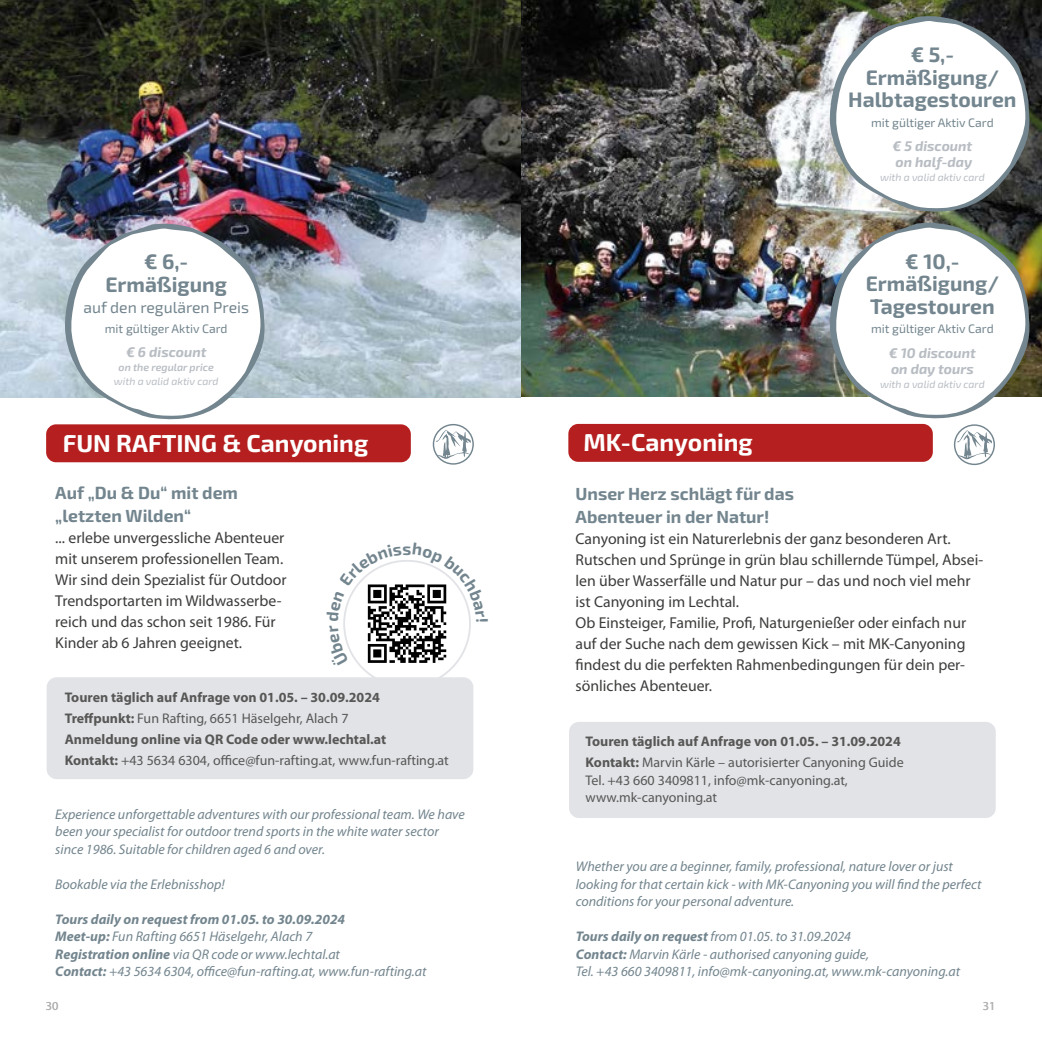
<style>
.page{position:relative;width:1042px;height:1042px;background:#fff}
.page>*{position:absolute;margin:0;border:0;box-sizing:border-box;transform-origin:0 0}
.t1{font:700 24.5px "Exo 2";color:#fff}
.t2{font:700 21px/22.8px "Exo 2";color:#73858e;text-align:center}
.t3{font:700 17.5px/22.8px "Exo 2";color:#73858e}
.t4{font:700 16.8px "Exo 2";color:#73858e}
.t5{font:15.75px/21px "Myriad Pro";color:#3c3c3b}
.t6{font:15.75px "Exo 2";color:#73858e}
.t7{font:italic 14px/17.5px "Myriad Pro";color:#73858e}
.t8{font:700 14px/21px "Myriad Pro";color:#575756}
.t9{font:14px/17.5px "Myriad Pro";color:#575756}
.t10{font:italic 700 14px/15.8px "Exo 2";color:#b8bdc3}
.t11{font:12.25px "Exo 2";color:#73858e}
.t12{font:12.25px "Myriad Pro";color:#b3b2b2}
.t13{font:italic 10.5px "Exo 2";color:#b8bdc3}
.t14{font:italic 600 10.5px "Exo 2";color:#b8bdc3}
.s1{font-weight:400}
.s2{font-weight:700}
</style>
<div class="page">
<div style="left:569px;top:722px;width:427px;height:96px;background:#e2e3e7;border-radius:10px"></div>
<div style="left:47px;top:677px;width:426px;height:102px;background:#e2e3e7;border-radius:10px"></div>
<div style="left:46px;top:424px;width:365px;height:38px;background:#b51f1f;border-radius:10px"></div>
<img style="left:0;top:0;width:521px;height:397px">
<img style="left:521px;top:0;width:521px;height:397px">
<div style="left:568px;top:424px;width:365px;height:38px;background:#b51f1f;border-radius:10px"></div>
<svg style="left:433px;top:424px;width:41px;height:41px"></svg>
<svg style="left:64px;top:223px;width:205px;height:197px"></svg>
<svg style="left:829px;top:16px;width:204px;height:198px"></svg>
<svg style="left:829px;top:222px;width:204px;height:243px"></svg>
<svg style="left:343px;top:560px;width:128px;height:107px"></svg>
<h2 class="t2" style="left:105px;top:250px;width:123px">€ 6,-<br>Ermäßigung</h2>
<p class="t6" style="left:83px;top:297px;width:167px">auf den regulären Preis</p>
<p class="t11" style="left:105px;top:320px;width:124px">mit gültiger Aktiv Card</p>
<p class="t10" style="left:126px;top:344px;width:82px">€ 6 discount</p>
<p class="t14" style="left:119px;top:360px;width:97px">on the regular price</p>
<p class="t13" style="left:114px;top:374px;width:106px">with a valid aktiv card</p>
<h1 class="t1" style="left:63px;top:426px;width:307px">FUN RAFTING &amp; Canyoning</h1>
<h1 class="t1" style="left:583px;top:425px;width:171px">MK-Canyoning</h1>
<h2 class="t2" style="left:848px;top:42px;width:170px">€ 5,-<br>Ermäßigung/<br>Halbtagestouren</h2>
<p class="t11" style="left:871px;top:114px;width:124px">mit gültiger Aktiv Card</p>
<p class="t10" style="left:892px;top:138px;width:81px">€ 5 discount on half-day</p>
<p class="t13" style="left:880px;top:170px;width:106px">with a valid aktiv card</p>
<h2 class="t2" style="left:866px;top:249px;width:135px">€ 10,-<br>Ermäßigung/<br>Tagestouren</h2>
<p class="t11" style="left:871px;top:320px;width:124px">mit gültiger Aktiv Card</p>
<p class="t10" style="left:889px;top:344px;width:89px">€ 10 discount on day tours</p>
<p class="t13" style="left:880px;top:377px;width:106px">with a valid aktiv card</p>
<p class="t3" style="left:55px;top:480px;width:184px">Auf „Du &amp; Du“ mit dem „letzten Wilden“</p>
<p class="t5" style="left:55px;top:526px;width:233px">... erlebe unvergessliche Abenteuer mit unserem professionellen Team.<br>Wir sind dein Spezialist für Outdoor Trendsportarten im Wildwasserbe&shy;reich und das schon seit 1986. Für Kinder ab 6 Jahren geeignet.</p>
<p class="t4" style="left:402px;top:537px;width:11px">s</p>
<p class="t8" style="left:65px;top:686px;width:386px">Touren täglich auf Anfrage von 01.05. – 30.09.2024<br>Treffpunkt: <span class="s1">Fun Rafting, 6651 Häselgehr, Alach 7<br></span>Anmeldung online via QR Code oder www.lechtal.at<br>Kontakt: <span class="s1">+43 5634 6304, office@fun-rafting.at, www.fun-rafting.at</span></p>
<p class="t7" style="left:55px;top:805px;width:411px">Experience unforgettable adventures with our professional team. We have been your specialist for outdoor trend sports in the white water sector since 1986. Suitable for children aged 6 and over.</p>
<p class="t7" style="left:55px;top:875px;width:171px">Bookable via the Erlebnisshop!</p>
<p class="t7" style="left:55px;top:910px;width:373px"><span class="s2">Tours daily on request from 01.05. to 30.09.2024<br>Meet-up:</span> Fun Rafting 6651 Häselgehr, Alach 7<br><span class="s2">Registration online</span> via QR code or www.lechtal.at<br><span class="s2">Contact:</span> +43 5634 6304, office@fun-rafting.at, www.fun-rafting.at</p>
<p class="t3" style="left:575px;top:481px;width:220px">Unser Herz schlägt für das<br>Abenteuer in der Natur!</p>
<p class="t5" style="left:575px;top:527px;width:409px">Canyoning ist ein Naturerlebnis der ganz besonderen Art.<br>Rutschen und Sprünge in grün blau schillernde Tümpel, Absei&shy;len über Wasserfälle und Natur pur – das und noch viel mehr ist Canyoning im Lechtal.<br>Ob Einsteiger, Familie, Profi, Naturgenießer oder einfach nur auf der Suche nach dem gewissen Kick – mit MK-Canyoning findest du die perfekten Rahmenbedingungen für dein per&shy;sönliches Abenteuer.</p>
<p class="t8" style="left:585px;top:730px;width:320px">Touren täglich auf Anfrage von 01.05. – 31.09.2024<br>Kontakt: <span class="s1">Marvin Kärle – autorisierter Canyoning Guide</span></p>
<p class="t9" style="left:585px;top:771px;width:264px">Tel. +43 660 3409811, info@mk-canyoning.at, www.mk-canyoning.at</p>
<p class="t7" style="left:576px;top:857px;width:407px">Whether you are a beginner, family, professional, nature lover or just looking for that certain kick - with MK-Canyoning you will find the perfect conditions for your personal adventure.</p>
<p class="t7" style="left:576px;top:927px;width:386px"><span class="s2">Tours daily on request</span> from 01.05. to 31.09.2024<br><span class="s2">Contact:</span> Marvin Kärle - authorised canyoning guide,<br>Tel. +43 660 3409811, info@mk-canyoning.at, www.mk-canyoning.at</p>
<p class="t12" style="left:46px;top:998px;width:14px">30</p>
<p class="t12" style="left:983px;top:998px;width:14px">31</p>
</div>
